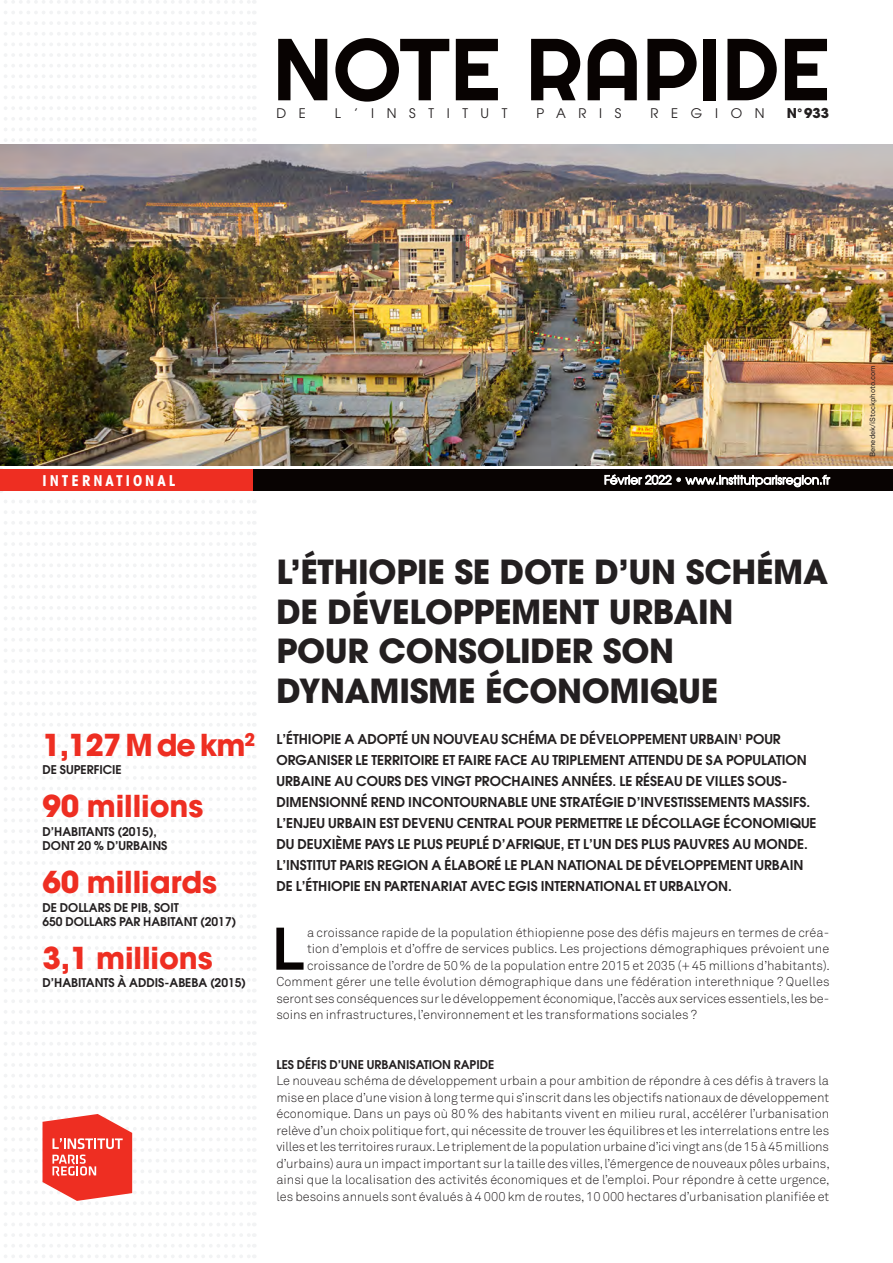
<style>
.page{position:relative;width:893px;height:1263px;background:#fff}
.page>*{position:absolute;margin:0;border:0;box-sizing:border-box;transform-origin:0 0}
.t1{font:87.75px "Righteous";color:#080302}
.txt_lettrine_______s{font:700 59.25px "Akkurat Pro";color:#080302}
.titre_note_rapide{font:700 33px/39.6px "Avant Garde";letter-spacing:-.01em;color:#231f20}
.repère_niv1{font:700 30px "Avant Garde";letter-spacing:-.005em;color:#ee2e22}
.txt{font:700 condensed 15px "Avant Garde";letter-spacing:.2em;color:#fff}
.chapo{font:600 13.5px/21px "Avant Garde";color:#231f20}
.n__Note_rapide__Une{font:700 13.5px "Avant Garde";color:#231f20}
.t2{font:13.2px "Avant Garde";letter-spacing:.96em;color:#231f20}
.txt-2{font:12.75px/16.5px "Akkurat Light Pro";color:#231f20;text-align:justify}
.txt_lettrine_______s-2{font:12.75px "Akkurat Light Pro";color:#231f20}
.repère_niv2{font:600 12px/14.4px "Avant Garde";color:#231f20}
.t3{font:12px "Avant Garde";color:#fff}
.inter1{font:600 12px "Avant Garde";color:#231f20}
.credits_noirs{font:7.5px "Akkurat Pro";color:#231f20}
</style>
<div class="page">
<svg style="left:4px;top:0;width:246px;height:3px"></svg>
<svg style="left:4px;top:11px;width:246px;height:3px"></svg>
<svg style="left:4px;top:22px;width:246px;height:3px"></svg>
<svg style="left:4px;top:32px;width:246px;height:3px"></svg>
<svg style="left:4px;top:43px;width:246px;height:3px"></svg>
<svg style="left:4px;top:53px;width:246px;height:4px"></svg>
<svg style="left:4px;top:64px;width:246px;height:3px"></svg>
<svg style="left:4px;top:75px;width:246px;height:3px"></svg>
<svg style="left:4px;top:85px;width:246px;height:3px"></svg>
<svg style="left:4px;top:96px;width:246px;height:3px"></svg>
<svg style="left:4px;top:107px;width:246px;height:3px"></svg>
<svg style="left:4px;top:117px;width:246px;height:3px"></svg>
<svg style="left:4px;top:128px;width:246px;height:3px"></svg>
<svg style="left:4px;top:139px;width:246px;height:3px"></svg>
<svg style="left:4px;top:500px;width:246px;height:3px"></svg>
<svg style="left:4px;top:511px;width:246px;height:3px"></svg>
<svg style="left:4px;top:521px;width:246px;height:3px"></svg>
<svg style="left:4px;top:532px;width:246px;height:3px"></svg>
<svg style="left:4px;top:543px;width:246px;height:3px"></svg>
<svg style="left:4px;top:553px;width:246px;height:3px"></svg>
<svg style="left:4px;top:564px;width:246px;height:3px"></svg>
<svg style="left:4px;top:574px;width:246px;height:4px"></svg>
<svg style="left:4px;top:585px;width:246px;height:3px"></svg>
<svg style="left:4px;top:596px;width:246px;height:3px"></svg>
<svg style="left:4px;top:606px;width:246px;height:3px"></svg>
<svg style="left:4px;top:617px;width:246px;height:3px"></svg>
<svg style="left:4px;top:628px;width:246px;height:3px"></svg>
<svg style="left:4px;top:638px;width:246px;height:3px"></svg>
<svg style="left:4px;top:649px;width:246px;height:3px"></svg>
<svg style="left:4px;top:659px;width:246px;height:4px"></svg>
<svg style="left:4px;top:670px;width:246px;height:3px"></svg>
<svg style="left:4px;top:681px;width:246px;height:3px"></svg>
<svg style="left:4px;top:691px;width:246px;height:3px"></svg>
<svg style="left:4px;top:702px;width:246px;height:3px"></svg>
<svg style="left:4px;top:713px;width:246px;height:3px"></svg>
<svg style="left:4px;top:723px;width:246px;height:3px"></svg>
<svg style="left:4px;top:734px;width:246px;height:3px"></svg>
<svg style="left:4px;top:744px;width:246px;height:4px"></svg>
<svg style="left:4px;top:755px;width:246px;height:3px"></svg>
<svg style="left:4px;top:766px;width:246px;height:3px"></svg>
<svg style="left:4px;top:776px;width:246px;height:4px"></svg>
<svg style="left:4px;top:787px;width:246px;height:3px"></svg>
<svg style="left:4px;top:798px;width:246px;height:3px"></svg>
<svg style="left:4px;top:808px;width:246px;height:3px"></svg>
<svg style="left:4px;top:819px;width:246px;height:3px"></svg>
<svg style="left:4px;top:830px;width:246px;height:3px"></svg>
<svg style="left:4px;top:840px;width:246px;height:3px"></svg>
<svg style="left:4px;top:851px;width:246px;height:3px"></svg>
<svg style="left:4px;top:861px;width:246px;height:4px"></svg>
<svg style="left:4px;top:872px;width:246px;height:3px"></svg>
<svg style="left:4px;top:883px;width:246px;height:3px"></svg>
<svg style="left:4px;top:893px;width:246px;height:3px"></svg>
<svg style="left:4px;top:904px;width:246px;height:3px"></svg>
<svg style="left:4px;top:915px;width:246px;height:3px"></svg>
<svg style="left:4px;top:925px;width:246px;height:3px"></svg>
<svg style="left:4px;top:936px;width:246px;height:3px"></svg>
<svg style="left:4px;top:946px;width:246px;height:4px"></svg>
<svg style="left:4px;top:957px;width:246px;height:3px"></svg>
<svg style="left:4px;top:968px;width:246px;height:3px"></svg>
<svg style="left:4px;top:978px;width:246px;height:4px"></svg>
<svg style="left:4px;top:989px;width:246px;height:3px"></svg>
<svg style="left:4px;top:1000px;width:246px;height:3px"></svg>
<svg style="left:4px;top:1010px;width:246px;height:3px"></svg>
<svg style="left:4px;top:1021px;width:246px;height:3px"></svg>
<svg style="left:4px;top:1032px;width:246px;height:3px"></svg>
<svg style="left:4px;top:1042px;width:246px;height:3px"></svg>
<svg style="left:4px;top:1053px;width:246px;height:3px"></svg>
<svg style="left:4px;top:1063px;width:246px;height:4px"></svg>
<svg style="left:4px;top:1074px;width:246px;height:3px"></svg>
<svg style="left:4px;top:1085px;width:246px;height:3px"></svg>
<svg style="left:4px;top:1095px;width:246px;height:3px"></svg>
<svg style="left:4px;top:1212px;width:246px;height:3px"></svg>
<svg style="left:4px;top:1223px;width:246px;height:3px"></svg>
<svg style="left:4px;top:1234px;width:246px;height:3px"></svg>
<svg style="left:4px;top:1244px;width:246px;height:3px"></svg>
<svg style="left:4px;top:1255px;width:246px;height:3px"></svg>
<svg style="left:4px;top:1106px;width:246px;height:99px"></svg>
<div style="left:0;top:469px;width:255px;height:21px;background:#ee2e22"></div>
<div style="left:254px;top:469px;width:639px;height:21px;background:#080302"></div>
<img style="left:0;top:145px;width:893px;height:321px">
<h1 class="t1" style="left:272px;top:14px;width:559px">NOTE RAPIDE</h1>
<p class="t2" style="left:276px;top:106px;width:31px">D E</p>
<p class="t2" style="left:335px;top:106px;width:174px">L’INSTITUT</p>
<p class="t2" style="left:537px;top:106px;width:86px">PARIS</p>
<p class="t2" style="left:650px;top:106px;width:116px">REGION</p>
<p class="n__Note_rapide__Une" style="left:787px;top:105px;width:44px">N°933</p>
<p class="txt" style="left:43px;top:471px;width:134px">INTERNATIONAL</p>
<p class="t3" style="left:604px;top:473px;width:227px">Février 2022 • www.institutparisregion.fr</p>
<p class="repère_niv1" style="left:43px;top:725px;width:214px">1,127 M de km<sup>2</sup></p>
<p class="repère_niv2" style="left:43px;top:763px;width:81px">DE SUPERFICIE</p>
<p class="repère_niv1" style="left:43px;top:787px;width:162px">90 millions</p>
<p class="repère_niv2" style="left:43px;top:824px;width:126px">D’HABITANTS (2015),<br>DONT 20 % D’URBAINS</p>
<p class="repère_niv1" style="left:43px;top:862px;width:176px">60 milliards</p>
<p class="repère_niv2" style="left:43px;top:900px;width:195px">DE DOLLARS DE PIB, SOIT<br>650 DOLLARS PAR HABITANT (2017)</p>
<p class="repère_niv1" style="left:43px;top:938px;width:172px">3,1 millions</p>
<p class="repère_niv2" style="left:43px;top:975px;width:205px">D’HABITANTS À ADDIS-ABEBA (2015)</p>
<p class="titre_note_rapide" style="left:276px;top:552px;width:553px">L’ÉTHIOPIE SE DOTE D’UN SCHÉMA<br>DE DÉVELOPPEMENT URBAIN<br>POUR CONSOLIDER SON<br>DYNAMISME ÉCONOMIQUE</p>
<p class="chapo" style="left:276px;top:728px;width:542px">L’ÉTHIOPIE A ADOPTÉ UN NOUVEAU SCHÉMA DE DÉVELOPPEMENT URBAIN<sup>1</sup> POUR ORGANISER LE TERRITOIRE ET FAIRE FACE AU TRIPLEMENT ATTENDU DE SA POPULATION URBAINE AU COURS DES VINGT PROCHAINES ANNÉES. LE RÉSEAU DE VILLES SOUS-DIMENSIONNÉ REND INCONTOURNABLE UNE STRATÉGIE D’INVESTISSEMENTS MASSIFS.<br>L’ENJEU URBAIN EST DEVENU CENTRAL POUR PERMETTRE LE DÉCOLLAGE ÉCONOMIQUE DU DEUXIÈME PAYS LE PLUS PEUPLÉ D’AFRIQUE, ET L’UN DES PLUS PAUVRES AU MONDE.<br>L’INSTITUT PARIS REGION A ÉLABORÉ LE PLAN NATIONAL DE DÉVELOPPEMENT URBAIN DE L’ÉTHIOPIE EN PARTENARIAT AVEC EGIS INTERNATIONAL ET URBALYON.</p>
<p class="txt_lettrine_______s" style="left:271px;top:912px;width:34px">L</p>
<p class="txt_lettrine_______s-2" style="left:307px;top:925px;width:524px">a croissance rapide de la population éthiopienne pose des défis majeurs en termes de créa-</p>
<p class="txt_lettrine_______s-2" style="left:307px;top:941px;width:524px">tion d’emplois et d’offre de services publics. Les projections démographiques prévoient une</p>
<p class="txt_lettrine_______s-2" style="left:307px;top:958px;width:524px">croissance de l’ordre de 50% de la population entre 2015 et 2035 (+45 millions d’habitants).</p>
<p class="txt_lettrine_______s-2" style="left:276px;top:974px;width:555px">Comment gérer une telle évolution démographique dans une fédération interethnique ? Quelles</p>
<p class="txt_lettrine_______s-2" style="left:276px;top:991px;width:554px">seront ses conséquences sur le développement économique, l’accès aux services essentiels, les be-</p>
<p class="txt_lettrine_______s-2" style="left:276px;top:1007px;width:422px">soins en infrastructures, l’environnement et les transformations sociales ?</p>
<p class="inter1" style="left:276px;top:1056px;width:219px">LES DÉFIS D’UNE URBANISATION RAPIDE</p>
<p class="txt-2" style="left:276px;top:1073px;width:555px">Le nouveau schéma de développement urbain a pour ambition de répondre à ces défis à travers la mise en place d’une vision à long terme qui s’inscrit dans les objectifs nationaux de développement économique. Dans un pays où 80% des habitants vivent en milieu rural, accélérer l’urbanisation relève d’un choix politique fort, qui nécessite de trouver les équilibres et les interrelations entre les villes et les territoires ruraux. Le triplement de la population urbaine d’ici vingt ans (de 15 à 45 millions d’urbains) aura un impact important sur la taille des villes, l’émergence de nouveaux pôles urbains, ainsi que la localisation des activités économiques et de l’emploi. Pour répondre à cette urgence, les besoins annuels sont évalués à 4 000 km de routes, 10 000 hectares d’urbanisation planifiée et</p>
<p class="credits_noirs" style="left:868px;top:457px;width:93px;rotate:-90deg">Benedek/iStockphoto.com</p>
</div>
